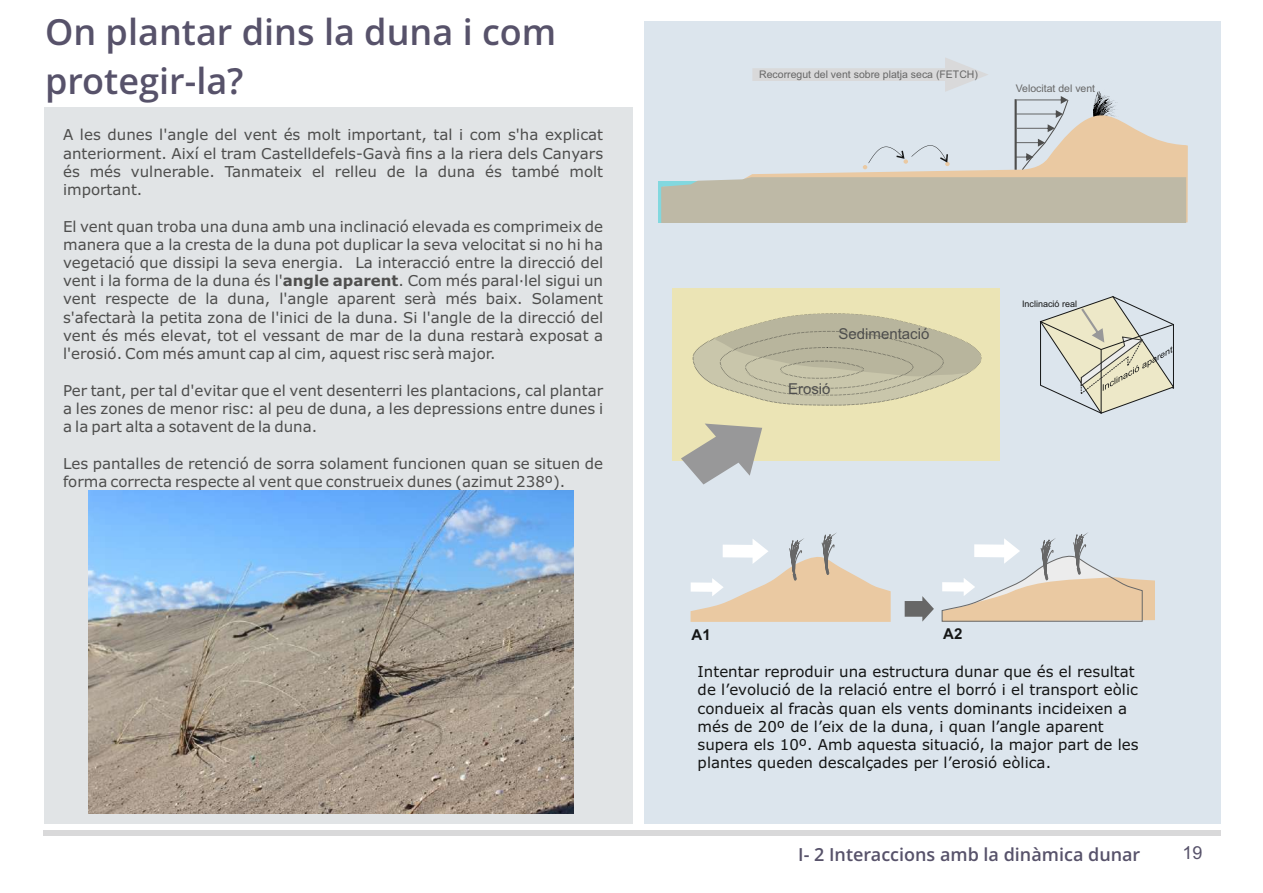
<style>
.page{position:relative;width:1263px;height:893px;background:#fff}
.page>*{position:absolute;margin:0;border:0;box-sizing:border-box;transform-origin:0 0}
.t1{font:600 36px/49.1px "Open Sans";color:#57526a}
.t2{font:600 18px "Open Sans";color:#57526a}
.t3{font:18px "Arial";color:#57526a}
.t4{font:15px/18.3px "Verdana";color:#4e4e4d;text-align:justify}
.t5{font:15px/18.3px "Verdana";color:#151616}
.t6{font:15px "Arial";color:#4e4e4d}
.t7{font:700 15px "Arial";color:#151616}
.t8{font:10.5px "Arial";color:#676767}
.t9{font:9px "Arial";color:#151616}
.s1{font-weight:700}
</style>
<div class="page">
<div style="left:44px;top:830px;width:1177px;height:6px;background:#d9d9da"></div>
<div style="left:44px;top:108px;width:588px;height:716px;background:#e1e4e6"></div>
<div style="left:644px;top:21px;width:576px;height:803px;background:#dce5ed"></div>
<div style="left:658px;top:181px;width:47px;height:42px;background:#82d8df"></div>
<svg style="left:747px;top:91px;width:441px;height:131px"></svg>
<div style="left:661px;top:177px;width:525px;height:46px;background:#beb9a6"></div>
<hr style="left:1014px;top:99px;width:3px;height:71px;background:#4e4e4d">
<svg style="left:1016px;top:96px;width:53px;height:75px"></svg>
<svg style="left:752px;top:58px;width:237px;height:34px"></svg>
<svg style="left:863px;top:145px;width:87px;height:24px"></svg>
<div style="left:672px;top:288px;width:327px;height:172px;background:#ebe4b5"></div>
<svg style="left:693px;top:313px;width:288px;height:92px"></svg>
<svg style="left:681px;top:424px;width:81px;height:60px"></svg>
<svg style="left:1039px;top:296px;width:136px;height:118px"></svg>
<svg style="left:690px;top:532px;width:201px;height:90px"></svg>
<svg style="left:905px;top:596px;width:29px;height:26px"></svg>
<svg style="left:942px;top:532px;width:213px;height:90px"></svg>
<img style="left:89px;top:490px;width:485px;height:324px">
<h1 class="t1" style="left:45px;top:11px;width:513px">On plantar dins la duna i com protegir-la?</h1>
<p class="t4" style="left:63px;top:127px;width:542px">A les dunes l'angle del vent és molt important, tal i com s'ha explicat anteriorment. Així el tram Castelldefels-Gavà fins a la riera dels Canyars és més vulnerable. Tanmateix el relleu de la duna és també molt important.</p>
<p class="t4" style="left:63px;top:218px;width:542px">El vent quan troba una duna amb una inclinació elevada es comprimeix de manera que a la cresta de la duna pot duplicar la seva velocitat si no hi ha vegetació que dissipi la seva energia. La interacció entre la direcció del vent i la forma de la duna és l'<span class="s1">angle aparent</span>. Com més paral·lel sigui un vent respecte de la duna, l'angle aparent serà més baix. Solament s'afectarà la petita zona de l'inici de la duna. Si l'angle de la direcció del vent és més elevat, tot el vessant de mar de la duna restarà exposat a l'erosió. Com més amunt cap al cim, aquest risc serà major.</p>
<p class="t4" style="left:63px;top:382px;width:542px">Per tant, per tal d'evitar que el vent desenterri les plantacions, cal plantar a les zones de menor risc: al peu de duna, a les depressions entre dunes i a la part alta a sotavent de la duna.</p>
<p class="t4" style="left:63px;top:455px;width:542px">Les pantalles de retenció de sorra solament funcionen quan se situen de forma correcta respecte al vent que construeix dunes (azimut 238º).</p>
<p class="t8" style="left:759px;top:71px;width:220px">Recorregut del vent sobre platja seca (FETCH)</p>
<p class="t8" style="left:1016px;top:84px;width:81px">Velocitat del vent</p>
<p class="t6" style="left:838px;top:328px;width:92px">Sedimentació</p>
<p class="t6" style="left:788px;top:383px;width:44px">Erosió</p>
<p class="t9" style="left:1022px;top:300px;width:57px">Inclinació real</p>
<p class="t7" style="left:692px;top:629px;width:21px">A1</p>
<p class="t7" style="left:943px;top:628px;width:21px">A2</p>
<p class="t5" style="left:698px;top:664px;width:442px">Intentar reproduir una estructura dunar que és el resultat de l’evolució de la relació entre el borró i el transport eòlic condueix al fracàs quan els vents dominants incideixen a més de 20º de l’eix de la duna, i quan l’angle aparent supera els 10º. Amb aquesta situació, la major part de les plantes queden descalçades per l’erosió eòlica.</p>
<p class="t2" style="left:798px;top:847px;width:344px">I- 2 Interaccions amb la dinàmica dunar</p>
<p class="t3" style="left:1182px;top:846px;width:22px">19</p>
</div>
